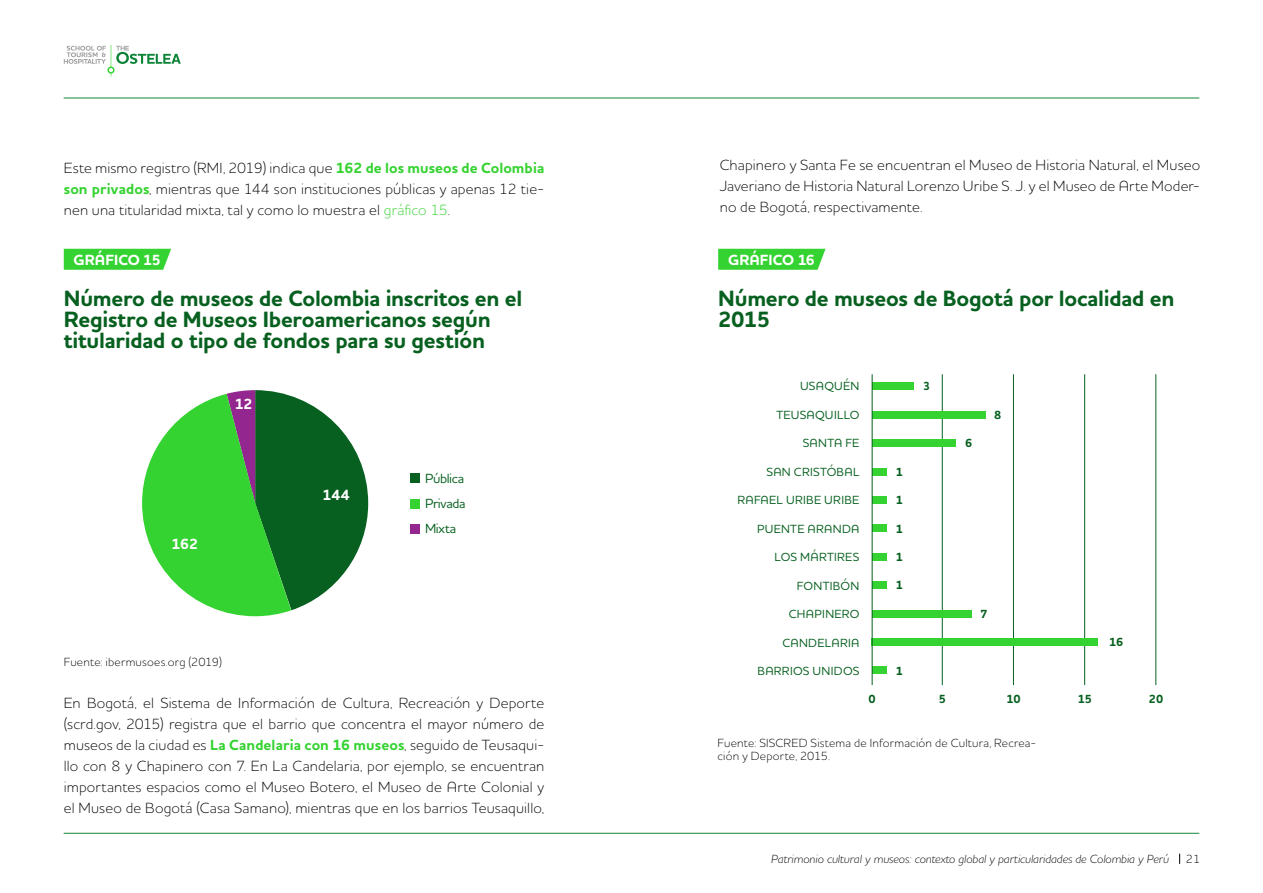
<style>
.page{position:relative;width:1263px;height:893px;background:#fff}
.page>*{position:absolute;margin:0;border:0;box-sizing:border-box;transform-origin:0 0}
.t1{font:700 22.5px/21px "Houschka Pro";letter-spacing:-.01em;color:#07601f}
.t2{font:300 15px/21px "Houschka Pro";letter-spacing:.01em;color:#000;text-align:justify}
.t3{font:700 15px "Houschka Pro";letter-spacing:.005em;color:#fff}
.t4{font:500 13.5px/25px "Houschka Pro";letter-spacing:-.025em;color:#07601f;text-align:justify}
.t5{font:500 12px "Houschka Pro";letter-spacing:.025em;color:#07601f}
.t6{font:300 12px/13.5px "Houschka Pro";letter-spacing:.015em;color:#000}
.t7{font:italic 300 12px "Houschka Pro";color:#000}
.t8{font:700 12px "Houschka Pro";letter-spacing:-.005em;color:#07601f}
.s1{font-weight:700;color:#35d331}
.s2{color:#35d331}
</style>
<div class="page">
<hr style="left:64px;top:98px;width:1135px;height:1px;background:#148637">
<svg style="left:64px;top:45px;width:117px;height:32px"></svg>
<hr style="left:64px;top:833px;width:1135px;height:1px;background:#148637">
<svg style="left:64px;top:249px;width:107px;height:21px;background:#3ed53a"></svg>
<svg style="left:718px;top:249px;width:107px;height:21px;background:#3ed43a"></svg>
<svg style="left:142px;top:390px;width:226px;height:226px"></svg>
<hr style="left:942px;top:374px;width:1px;height:311px;background:#07601f">
<hr style="left:1013px;top:374px;width:1px;height:311px;background:#07601f">
<hr style="left:1084px;top:374px;width:1px;height:311px;background:#07601f">
<hr style="left:1155px;top:374px;width:1px;height:311px;background:#07601f">
<div style="left:872px;top:382px;width:42px;height:8px;background:#35d331"></div>
<div style="left:872px;top:439px;width:84px;height:8px;background:#35d331"></div>
<div style="left:872px;top:411px;width:113px;height:8px;background:#35d331"></div>
<div style="left:872px;top:581px;width:15px;height:8px;background:#35d331"></div>
<div style="left:872px;top:666px;width:15px;height:8px;background:#35d331"></div>
<div style="left:872px;top:553px;width:15px;height:8px;background:#35d331"></div>
<div style="left:872px;top:524px;width:15px;height:8px;background:#35d331"></div>
<div style="left:872px;top:496px;width:15px;height:8px;background:#35d331"></div>
<div style="left:872px;top:468px;width:15px;height:7px;background:#35d331"></div>
<div style="left:872px;top:610px;width:99px;height:7px;background:#35d331"></div>
<div style="left:872px;top:638px;width:226px;height:8px;background:#35d331"></div>
<hr style="left:872px;top:374px;width:1px;height:311px;background:#07601f">
<div style="left:411px;top:473px;width:9px;height:9px;background:#07601f"></div>
<div style="left:411px;top:499px;width:9px;height:9px;background:#35d331"></div>
<div style="left:411px;top:524px;width:9px;height:9px;background:#94268f"></div>
<p class="t2" style="left:64px;top:157px;width:482px">Este mismo registro (RMI, 2019) indica que <span class="s1">162 de los museos de Colombia son privados</span>, mientras que 144 son instituciones públicas y apenas 12 tie&shy;nen una titularidad mixta, tal y como lo muestra el <span class="s2">gráfico 15</span>.</p>
<p class="t2" style="left:720px;top:154px;width:482px">Chapinero y Santa Fe se encuentran el Museo de Historia Natural, el Museo Javeriano de Historia Natural Lorenzo Uribe S. J. y el Museo de Arte Moder&shy;no de Bogotá, respectivamente.</p>
<p class="t3" style="left:74px;top:250px;width:89px">GRÁFICO 15</p>
<p class="t3" style="left:728px;top:250px;width:88px">GRÁFICO 16</p>
<h1 class="t1" style="left:64px;top:288px;width:460px">Número de museos de Colombia inscritos en el<br>Registro de Museos Iberoamericanos según titularidad o tipo de fondos para su gestión</h1>
<h1 class="t1" style="left:718px;top:288px;width:458px">Número de museos de Bogotá por localidad en<br>2015</h1>
<p class="t3" style="left:235px;top:395px;width:19px">12</p>
<p class="t3" style="left:172px;top:535px;width:28px">162</p>
<p class="t6" style="left:64px;top:655px;width:160px">Fuente: ibermusoes.org (2019)</p>
<p class="t3" style="left:323px;top:485px;width:29px">144</p>
<p class="t4" style="left:425px;top:466px;width:42px">Pública Privada Mixta</p>
<p class="t2" style="left:64px;top:692px;width:482px">En Bogotá, el Sistema de Información de Cultura, Recreación y Deporte (scrd.gov, 2015) registra que el barrio que concentra el mayor número de museos de la ciudad es <span class="s1">La Candelaria con 16 museos</span>, seguido de Teusaqui&shy;llo con 8 y Chapinero con 7. En La Candelaria, por ejemplo, se encuentran importantes espacios como el Museo Botero, el Museo de Arte Colonial y el Museo de Bogotá (Casa Samano), mientras que en los barrios Teusaquillo,</p>
<p class="t5" style="left:800px;top:379px;width:61px">USAQUÉN</p>
<p class="t5" style="left:776px;top:407px;width:85px">TEUSAQUILLO</p>
<p class="t5" style="left:803px;top:436px;width:58px">SANTA FE</p>
<p class="t5" style="left:766px;top:464px;width:95px">SAN CRISTÓBAL</p>
<p class="t5" style="left:737px;top:493px;width:124px">RAFAEL URIBE URIBE</p>
<p class="t5" style="left:757px;top:521px;width:104px">PUENTE ARANDA</p>
<p class="t5" style="left:774px;top:550px;width:86px">LOS MÁRTIRES</p>
<p class="t5" style="left:797px;top:578px;width:64px">FONTIBÓN</p>
<p class="t5" style="left:789px;top:607px;width:72px">CHAPINERO</p>
<p class="t5" style="left:782px;top:635px;width:79px">CANDELARIA</p>
<p class="t5" style="left:757px;top:664px;width:103px">BARRIOS UNIDOS</p>
<p class="t8" style="left:923px;top:379px;width:9px">3</p>
<p class="t8" style="left:896px;top:464px;width:9px">1</p>
<p class="t8" style="left:896px;top:492px;width:9px">1</p>
<p class="t8" style="left:896px;top:521px;width:9px">1</p>
<p class="t8" style="left:896px;top:549px;width:9px">1</p>
<p class="t8" style="left:896px;top:577px;width:9px">1</p>
<p class="t8" style="left:896px;top:663px;width:9px">1</p>
<p class="t8" style="left:965px;top:435px;width:9px">6</p>
<p class="t8" style="left:994px;top:407px;width:9px">8</p>
<p class="t8" style="left:980px;top:606px;width:9px">7</p>
<p class="t8" style="left:1109px;top:634px;width:16px">16</p>
<p class="t8" style="left:869px;top:691px;width:9px">0</p>
<p class="t8" style="left:939px;top:691px;width:9px">5</p>
<p class="t8" style="left:1006px;top:691px;width:16px">10</p>
<p class="t8" style="left:1078px;top:691px;width:16px">15</p>
<p class="t8" style="left:1149px;top:691px;width:16px">20</p>
<p class="t6" style="left:718px;top:736px;width:320px">Fuente: SISCRED Sistema de Información de Cultura, Recrea&shy;ción y Deporte, 2015.</p>
<p class="t7" style="left:771px;top:851px;width:399px">Patrimonio cultural y museos: contexto global y particularidades de Colombia y Perú</p>
<p class="t6" style="left:1186px;top:852px;width:16px">21</p>
</div>
